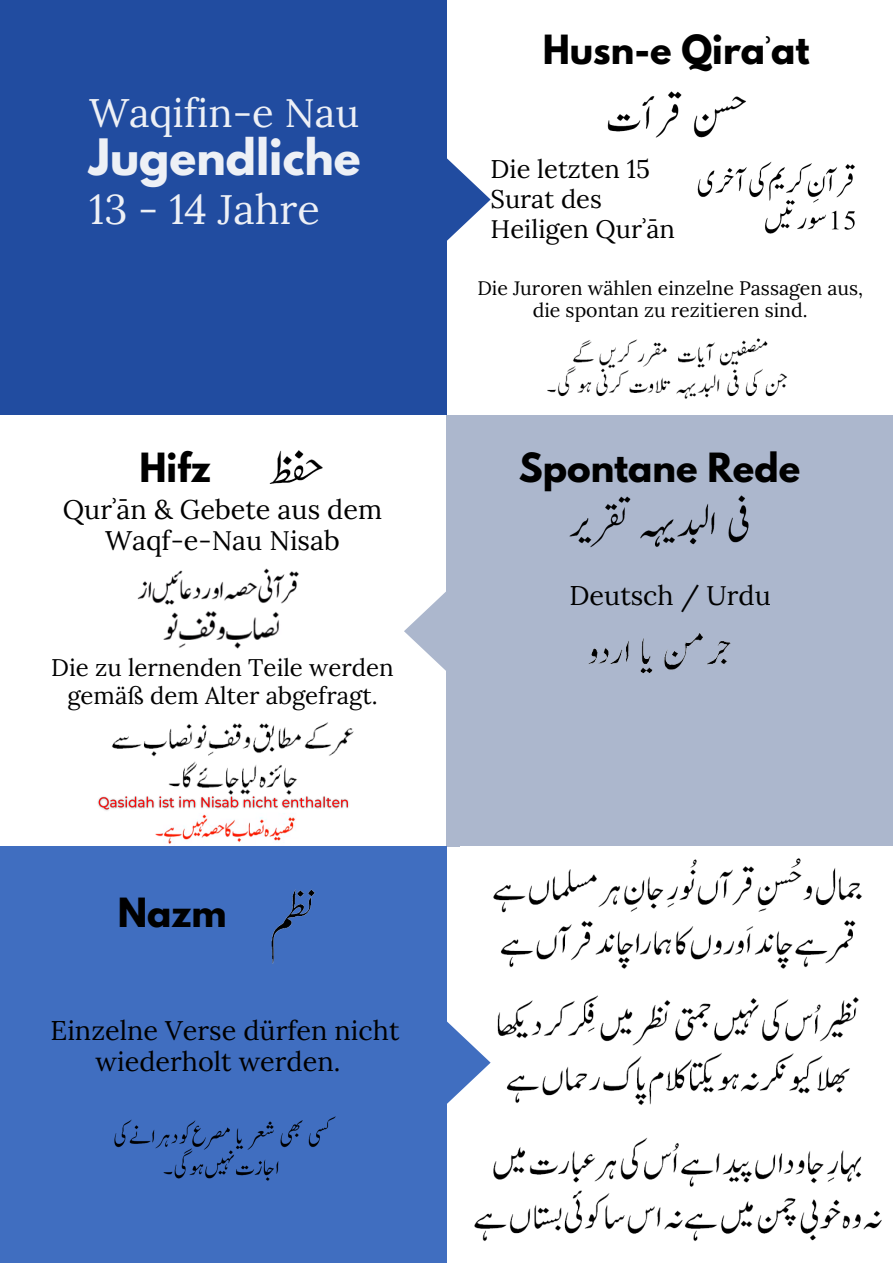
<style>
.page{position:relative;width:893px;height:1264px;background:#fff}
.page>*{position:absolute;margin:0;border:0;box-sizing:border-box;transform-origin:0 0}
.t1{font:700 44.4px "League Spartan";color:#edf0f6}
.t2{font:41.4px "Lora";color:#edf0f6}
.t3{font:39.9px "Lora";color:#edf0f6}
.t4{font:700 35.55px "League Spartan";color:#000}
.t5{font:27px/31.5px "Lora";color:#000;text-align:center}
.t6{font:25.5px/30.3px "Lora";color:#000}
.t7{font:24px/28px "Lora";color:#000;text-align:center}
.t8{font:19.5px/22.5px "Lora";color:#000;text-align:center}
.s1{font-family:"Noto Sans"}
.s2{font-family:"Noto Sans";font-weight:400}
</style>
<div class="page">
<div style="left:0;top:0;width:446px;height:415px;background:#214ca0"></div>
<svg style="left:446px;top:154px;width:44px;height:91px"></svg>
<div style="left:446px;top:415px;width:446px;height:431px;background:#acb7cd"></div>
<svg style="left:404px;top:592px;width:42px;height:79px"></svg>
<img style="left:474px;top:858px;width:408px;height:383px">
<img style="left:607px;top:91px;width:139px;height:47px">
<img style="left:547px;top:338px;width:240px;height:61px">
<img style="left:112px;top:722px;width:242px;height:69px">
<img style="left:269px;top:450px;width:54px;height:34px">
<div style="left:0;top:846px;width:444px;height:416px;background:#406ec0"></div>
<svg style="left:444px;top:1016px;width:46px;height:92px"></svg>
<img style="left:271px;top:889px;width:44px;height:75px">
<img style="left:114px;top:1116px;width:222px;height:65px">
<img style="left:569px;top:495px;width:180px;height:53px">
<img style="left:588px;top:633px;width:143px;height:41px">
<img style="left:697px;top:161px;width:158px;height:73px">
<img style="left:137px;top:568px;width:162px;height:37px">
<img style="left:163px;top:611px;width:116px;height:38px">
<img style="left:98px;top:791px;width:251px;height:20px">
<img style="left:155px;top:813px;width:141px;height:31px">
<p class="t3" style="left:89px;top:87px;width:271px">Waqifin-e Nau</p>
<p class="t1" style="left:89px;top:135px;width:273px">Jugendliche</p>
<p class="t2" style="left:89px;top:182px;width:232px">13 - 14 Jahre</p>
<p class="t4" style="left:139px;top:449px;width:73px">Hifz</p>
<p class="t5" style="left:63px;top:493px;width:321px">Qur<span class="s1">ʾ</span>ān &amp; Gebete aus dem<br>Waqf-e-Nau Nisab</p>
<p class="t7" style="left:51px;top:653px;width:344px">Die zu lernenden Teile werden gemäß dem Alter abgefragt.</p>
<p class="t4" style="left:118px;top:894px;width:110px">Nazm</p>
<p class="t5" style="left:51px;top:1013px;width:350px">Einzelne Verse dürfen nicht wiederholt werden.</p>
<p class="t4" style="left:542px;top:32px;width:268px">Husn-e Qira<span class="s2">ʾ</span>at</p>
<p class="t6" style="left:490px;top:153px;width:186px">Die letzten 15<br>Surat des<br>Heiligen Qur<span class="s1">ʾ</span>ān</p>
<p class="t8" style="left:477px;top:276px;width:387px">Die Juroren wählen einzelne Passagen aus, die spontan zu rezitieren sind.</p>
<p class="t4" style="left:518px;top:449px;width:283px">Spontane Rede</p>
<p class="t5" style="left:569px;top:579px;width:203px">Deutsch / Urdu</p>
</div>
